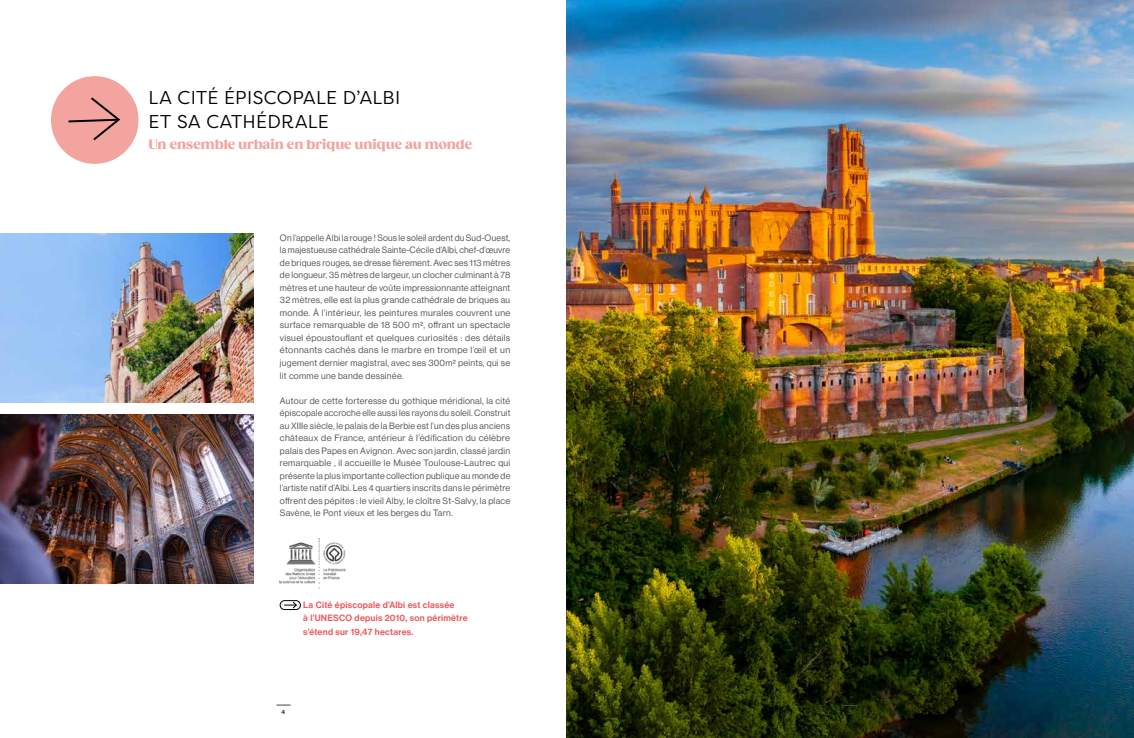
<style>
.page{position:relative;width:1134px;height:738px;background:#fff}
.page>*{position:absolute;margin:0;border:0;box-sizing:border-box;transform-origin:0 0}
.t1{font:18.5px/24px "Filson Pro";letter-spacing:.02em;color:#000}
.t2{font:900 13px "Gazpacho";letter-spacing:.005em;color:#f4a49e}
.t3{font:9px/12.5px "Neue Haas Display";letter-spacing:.03em;color:#575756;text-align:justify}
.t4{font:9px/13px "Neue Haas Display Mediu";letter-spacing:.03em;color:#eb5a5e}
.t5{font:700 6px "Neue Haas Display";color:#474746}
</style>
<div class="page">
<img style="left:567px;top:0;width:567px;height:737px">
<div style="left:280px;top:600px;width:21px;height:9px;border:1px solid #000;border-radius:4px"></div>
<svg style="left:284px;top:601px;width:13px;height:7px"></svg>
<img style="left:280px;top:538px;width:66px;height:50px">
<img style="left:0;top:233px;width:253px;height:168px">
<img style="left:0;top:414px;width:253px;height:169px">
<svg style="left:51px;top:76px;width:88px;height:88px"></svg>
<svg style="left:276px;top:704px;width:15px;height:1px"></svg>
<svg style="left:843px;top:704px;width:14px;height:1px"></svg>
<h1 class="t1" style="left:149px;top:85px;width:253px">LA CITÉ ÉPISCOPALE D’ALBI<br>ET SA CATHÉDRALE</h1>
<h2 class="t2" style="left:148px;top:136px;width:325px">Un ensemble urbain en brique unique au monde</h2>
<p class="t3" style="left:280px;top:231px;width:232px">On l’appelle Albi la rouge ! Sous le soleil ardent du Sud-Ouest, la majestueuse cathédrale Sainte-Cécile d’Albi, chef-d’œuvre de briques rouges, se dresse fièrement. Avec ses 113 mètres de longueur, 35 mètres de largeur, un clocher culminant à 78 mètres et une hauteur de voûte impressionnante atteignant 32 mètres, elle est la plus grande cathédrale de briques au monde. À l’intérieur, les peintures murales couvrent une surface remarquable de 18 500 m², offrant un spectacle visuel époustouflant et quelques curiosités : des détails étonnants cachés dans le marbre en trompe l’œil et un jugement dernier magistral, avec ses 300m² peints, qui se lit comme une bande dessinée.</p>
<p class="t3" style="left:280px;top:394px;width:232px">Autour de cette forteresse du gothique méridional, la cité épiscopale accroche elle aussi les rayons du soleil. Construit au XIIIe siècle, le palais de la Berbie est l’un des plus anciens châteaux de France, antérieur à l’édification du célèbre palais des Papes en Avignon. Avec son jardin, classé jardin remarquable , il accueille le Musée Toulouse-Lautrec qui présente la plus importante collection publique au monde de l’artiste natif d’Albi. Les 4 quartiers inscrits dans le périmètre offrent des pépites : le vieil Alby, le cloître St-Salvy, la place Savène, le Pont vieux et les berges du Tarn.</p>
<p class="t4" style="left:303px;top:598px;width:166px">La Cité épiscopale d’Albi est classée<br>à l’UNESCO depuis 2010, son périmètre s’étend sur 19,47 hectares.</p>
<p class="t5" style="left:282px;top:707px;width:5px">4</p>
<p class="t5" style="left:849px;top:708px;width:5px">5</p>
</div>
